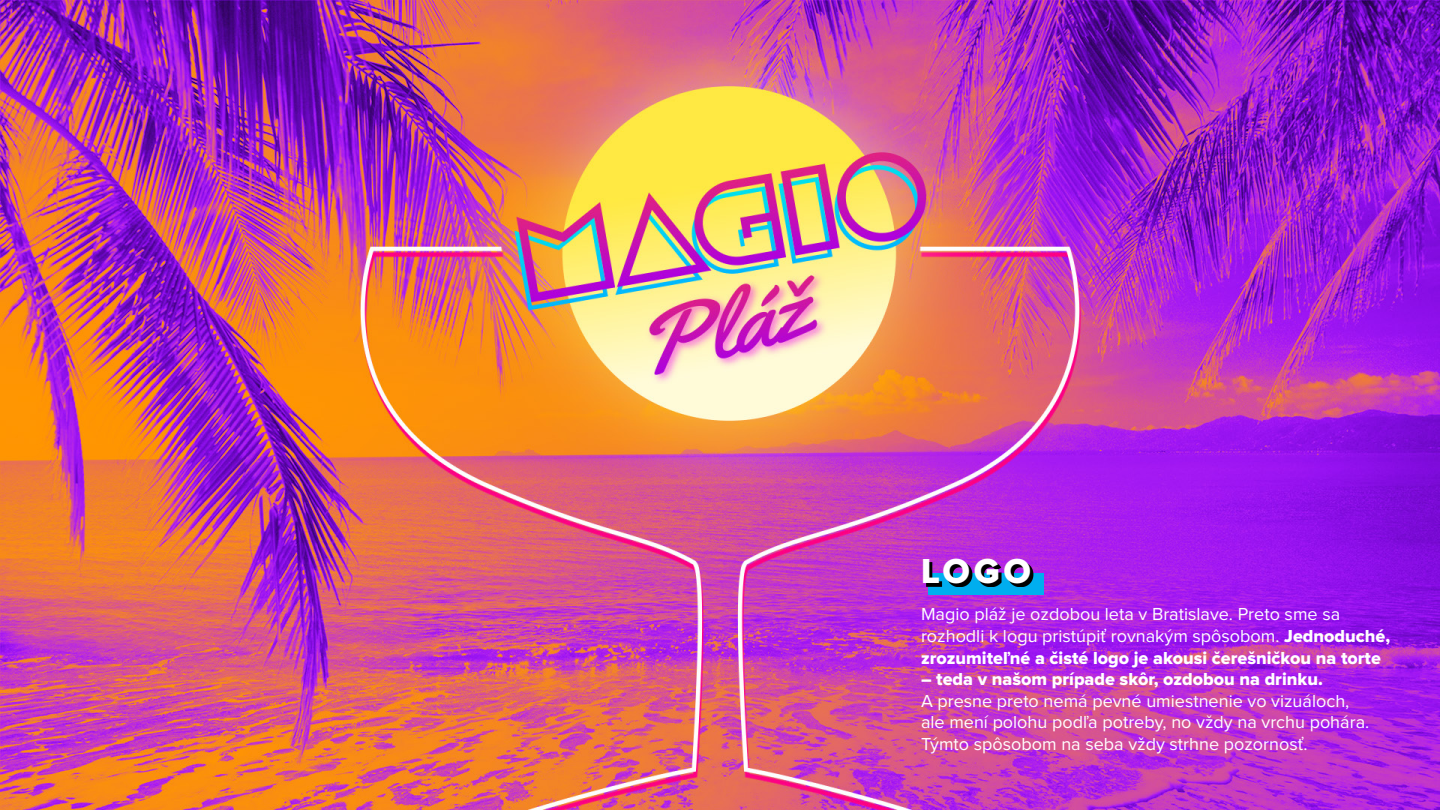
<style>
.page{position:relative;width:1440px;height:810px;background:#fff}
.page>*{position:absolute;margin:0;border:0;box-sizing:border-box;transform-origin:0 0}
.t1{font:36px "Proxima Nova Extrabld";color:#fff}
.t2{font:18px/21.6px "Proxima Nova";color:#fff}
.t3{font:18px "Proxima Nova Extrabld";color:#fff}
.s1{font-family:"Proxima Nova Extrabld"}
</style>
<div class="page">
<img style="left:0;top:0;width:1440px;height:810px">
<div style="left:928px;top:573px;width:116px;height:22px;background:#00aeef"></div>
<svg style="left:926px;top:562px;width:107px;height:25px"></svg>
<h1 class="t1" style="left:921px;top:555px;width:112px">LOGO</h1>
<p class="t2" style="left:921px;top:604px;width:471px">Magio pláž je ozdobou leta v Bratislave. Preto sme sa rozhodli k logu pristúpiť rovnakým spôsobom. <span class="s1">Jednoduché,</span></p>
<p class="t3" style="left:921px;top:649px;width:461px">zrozumiteľné a čisté logo je akousi čerešničkou na torte</p>
<p class="t3" style="left:921px;top:671px;width:403px">– teda v našom prípade skôr, ozdobou na drinku.</p>
<p class="t2" style="left:921px;top:691px;width:450px">A presne preto nemá pevné umiestnenie vo vizuáloch, ale mení polohu podľa potreby, no vždy na vrchu pohára.<br>Týmto spôsobom na seba vždy strhne pozornosť.</p>
</div>
